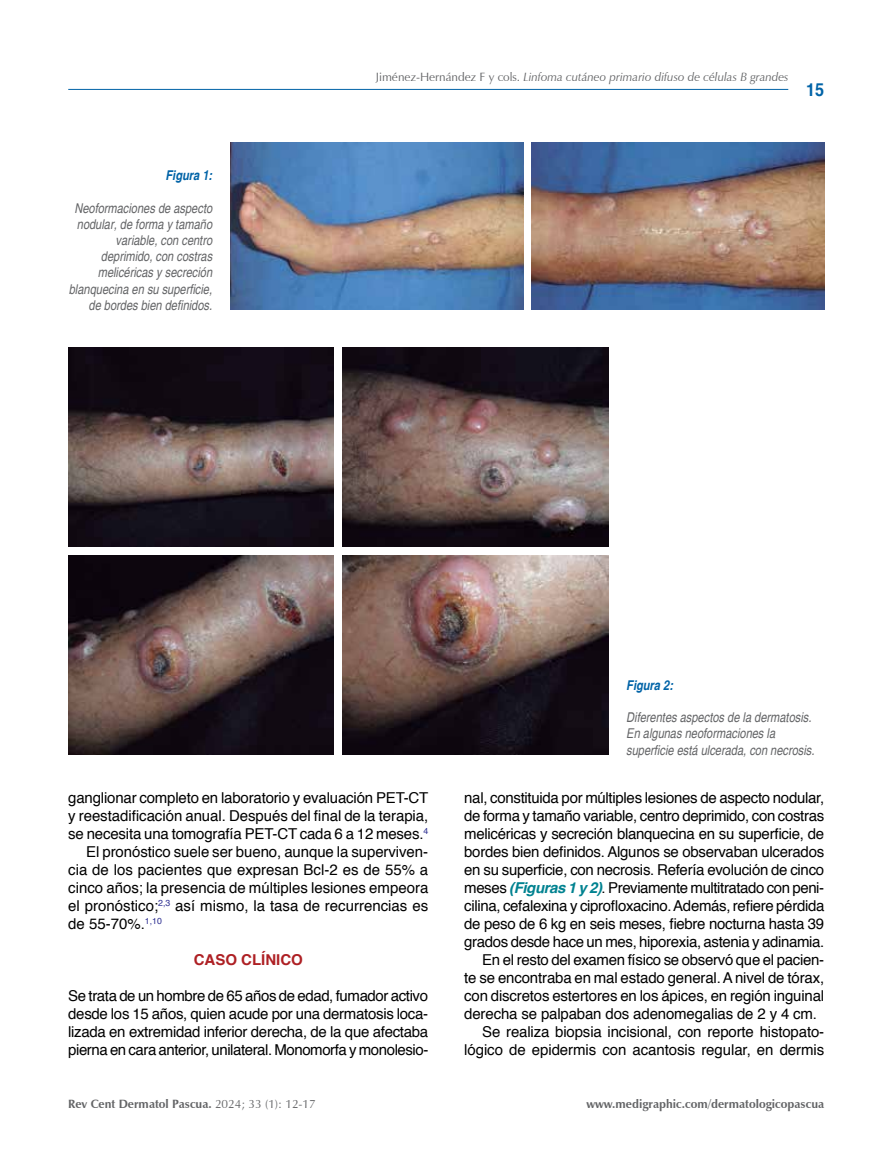
<style>
.page{position:relative;width:893px;height:1170px;background:#fff}
.page>*{position:absolute;margin:0;border:0;box-sizing:border-box;transform-origin:0 0}
.t1{font:700 18px "Helvetica";color:#0063a7;scale:.9 1}
.t2{font:15px/18px "Helvetica";letter-spacing:-.01em;color:#000;text-align:justify}
.t3{font:700 15px "Helvetica";color:#ae2024}
.t4{font:italic condensed 13.5px/16.2px "Helvetica";color:#636466;text-align:right}
.t5{font:italic 700 condensed 13.5px "Helvetica";color:#0063a7}
.t6{font:700 12px "Zapf Humanist 601 BT";color:#636466}
.t7{font:italic 12px "Zapf Humanist 601 BT";color:#636466}
.s1{font-style:normal}
.s2{font-weight:400}
.s3{font-weight:700;font-style:italic;color:#008290}
</style>
<div class="page">
<hr style="left:68px;top:89px;width:720px;height:1px;background:#0063a7">
<img style="left:230px;top:143px;width:293px;height:167px">
<img style="left:531px;top:143px;width:293px;height:167px">
<img style="left:68px;top:347px;width:266px;height:199px">
<img style="left:343px;top:347px;width:265px;height:199px">
<img style="left:68px;top:555px;width:265px;height:200px">
<img style="left:342px;top:555px;width:266px;height:199px">
<p class="t5" style="left:166px;top:167px;width:48px">Figura 1:</p>
<p class="t4" style="left:69px;top:200px;width:145px">Neoformaciones de aspecto nodular, de forma y tamaño variable, con centro deprimido, con costras melicéricas y secreción blanquecina en su superficie, de bordes bien definidos.</p>
<p class="t7" style="left:376px;top:70px;width:414px"><span class="s1">Jiménez-Hernández F y cols.</span> Linfoma cutáneo primario difuso de células B grandes</p>
<p class="t1" style="left:806px;top:75px;width:22px">15</p>
<p class="t5" style="left:626px;top:676px;width:48px">Figura 2:</p>
<p class="t4" style="left:626px;top:709px;width:190px;text-align:left">Diferentes aspectos de la dermatosis.<br>En algunas neoformaciones la superficie está ulcerada, con necrosis.</p>
<p class="t2" style="left:68px;top:789px;width:362px">ganglionar completo en laboratorio y evaluación PET-CT</p>
<p class="t2" style="left:68px;top:807px;width:362px">y reestadificación anual. Después del final de la terapia,</p>
<p class="t2" style="left:68px;top:825px;width:361px">se necesita una tomografía PET-CT cada 6 a 12 meses.<sup>4</sup></p>
<p class="t2" style="left:86px;top:843px;width:343px">El pronóstico suele ser bueno, aunque la superviven-</p>
<p class="t2" style="left:68px;top:861px;width:361px">cia de los pacientes que expresan Bcl-2 es de 55% a</p>
<p class="t2" style="left:68px;top:879px;width:362px">cinco años; la presencia de múltiples lesiones empeora</p>
<p class="t2" style="left:68px;top:897px;width:361px">el pronóstico;<sup>2,3</sup> así mismo, la tasa de recurrencias es</p>
<p class="t2" style="left:68px;top:915px;width:95px">de 55-70%.<sup>1,10</sup></p>
<p class="t3" style="left:194px;top:947px;width:111px">CASO CLÍNICO</p>
<p class="t2" style="left:68px;top:987px;width:362px">Se trata de un hombre de 65 años de edad, fumador activo desde los 15 años, quien acude por una dermatosis loca&shy;lizada en extremidad inferior derecha, de la que afectaba pierna en cara anterior, unilateral. Monomorfa y monolesio-</p>
<p class="t6" style="left:68px;top:1096px;width:249px">Rev Cent Dermatol Pascua. <span class="s2">2024; 33 (1): 12-17</span></p>
<p class="t2" style="left:464px;top:789px;width:361px">nal, constituida por múltiples lesiones de aspecto nodular,</p>
<p class="t2" style="left:464px;top:807px;width:361px">de forma y tamaño variable, centro deprimido, con costras</p>
<p class="t2" style="left:464px;top:825px;width:361px">melicéricas y secreción blanquecina en su superficie, de</p>
<p class="t2" style="left:464px;top:843px;width:361px">bordes bien definidos. Algunos se observaban ulcerados</p>
<p class="t2" style="left:464px;top:861px;width:361px">en su superficie, con necrosis. Refería evolución de cinco</p>
<p class="t2" style="left:464px;top:879px;width:361px">meses <span class="s3">(Figuras 1 y 2)</span>. Previamente multitratado con peni-</p>
<p class="t2" style="left:464px;top:897px;width:362px">cilina, cefalexina y ciprofloxacino. Además, refiere pérdida</p>
<p class="t2" style="left:464px;top:915px;width:361px">de peso de 6 kg en seis meses, fiebre nocturna hasta 39</p>
<p class="t2" style="left:464px;top:933px;width:362px">grados desde hace un mes, hiporexia, astenia y adinamia.</p>
<p class="t2" style="left:482px;top:951px;width:343px">En el resto del examen físico se observó que el pacien-</p>
<p class="t2" style="left:464px;top:969px;width:361px">te se encontraba en mal estado general. A nivel de tórax,</p>
<p class="t2" style="left:464px;top:987px;width:361px">con discretos estertores en los ápices, en región inguinal</p>
<p class="t2" style="left:464px;top:1005px;width:354px">derecha se palpaban dos adenomegalias de 2 y 4 cm.</p>
<p class="t2" style="left:482px;top:1023px;width:343px">Se realiza biopsia incisional, con reporte histopato-</p>
<p class="t2" style="left:464px;top:1041px;width:362px">lógico de epidermis con acantosis regular, en dermis</p>
<p class="t6" style="left:586px;top:1096px;width:239px">www.medigraphic.com/dermatologicopascua</p>
</div>
